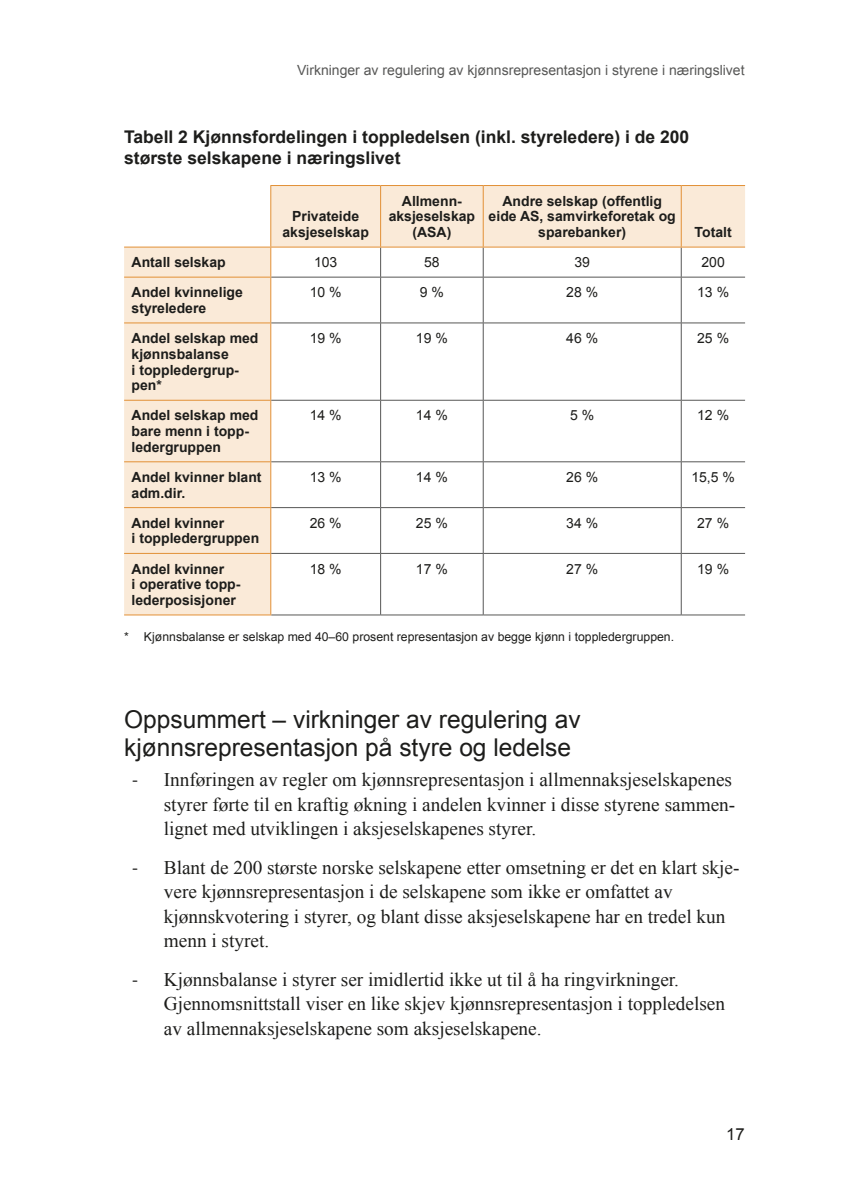
<style>
.page{position:relative;width:844px;height:1191px;background:#fff}
.page>*{position:absolute;margin:0;border:0;box-sizing:border-box;transform-origin:0 0}
.H2_Heading{font:24.5px/28px "Arial";color:#1d1d1b}
.t1{font:19.25px/24.5px "Times New Roman";color:#1d1d1b}
.Tabel_Tittel{font:700 17.5px/21px "Arial";color:#1d1d1b}
.t2{font:16.62px "Arial";color:#1d1d1b}
.Tabell_HeaderV{font:700 14px/15.8px "Arial";color:#1d1d1b}
.Tabell_HeaderC{font:700 14px/15.8px "Arial";color:#1d1d1b;text-align:center}
.Tabell_tekstC{font:14px "Arial";color:#1d1d1b}
.t3{font:14px "Arial";color:#575756}
.Tabell_Fotnote_space{font:12.25px "Arial";color:#1d1d1b}
.s1{font-family:"Calibri"}
</style>
<div class="page">
<svg style="left:124px;top:186px;width:620px;height:428px"></svg>
<hr style="left:380px;top:186px;width:1px;height:61px;background:#e29036">
<hr style="left:482px;top:186px;width:1px;height:61px;background:#e29036">
<hr style="left:124px;top:277px;width:147px;height:1px;background:#e29036">
<hr style="left:124px;top:322px;width:147px;height:1px;background:#e29036">
<hr style="left:124px;top:400px;width:147px;height:1px;background:#e29036">
<hr style="left:124px;top:461px;width:147px;height:1px;background:#e29036">
<hr style="left:124px;top:507px;width:147px;height:1px;background:#e29036">
<hr style="left:124px;top:553px;width:147px;height:1px;background:#e29036">
<hr style="left:380px;top:247px;width:1px;height:30px;background:#575756">
<hr style="left:483px;top:247px;width:1px;height:30px;background:#575756">
<hr style="left:271px;top:277px;width:109px;height:1px;background:#575756">
<hr style="left:380px;top:277px;width:103px;height:1px;background:#575756">
<hr style="left:380px;top:277px;width:1px;height:46px;background:#575756">
<hr style="left:483px;top:277px;width:198px;height:1px;background:#575756">
<hr style="left:483px;top:277px;width:1px;height:46px;background:#575756">
<hr style="left:681px;top:277px;width:63px;height:1px;background:#575756">
<hr style="left:271px;top:323px;width:109px;height:1px;background:#575756">
<hr style="left:380px;top:323px;width:103px;height:1px;background:#575756">
<hr style="left:380px;top:323px;width:1px;height:77px;background:#575756">
<hr style="left:483px;top:323px;width:198px;height:1px;background:#575756">
<hr style="left:483px;top:323px;width:1px;height:77px;background:#575756">
<hr style="left:681px;top:323px;width:63px;height:1px;background:#575756">
<hr style="left:271px;top:400px;width:109px;height:1px;background:#575756">
<hr style="left:380px;top:400px;width:103px;height:1px;background:#575756">
<hr style="left:380px;top:400px;width:1px;height:61px;background:#575756">
<hr style="left:483px;top:400px;width:198px;height:1px;background:#575756">
<hr style="left:483px;top:400px;width:1px;height:61px;background:#575756">
<hr style="left:681px;top:400px;width:63px;height:1px;background:#575756">
<hr style="left:271px;top:461px;width:109px;height:1px;background:#575756">
<hr style="left:380px;top:461px;width:103px;height:1px;background:#575756">
<hr style="left:380px;top:462px;width:1px;height:45px;background:#575756">
<hr style="left:483px;top:461px;width:198px;height:1px;background:#575756">
<hr style="left:483px;top:462px;width:1px;height:45px;background:#575756">
<hr style="left:681px;top:461px;width:63px;height:1px;background:#575756">
<hr style="left:271px;top:507px;width:109px;height:1px;background:#575756">
<hr style="left:380px;top:507px;width:103px;height:1px;background:#575756">
<hr style="left:380px;top:508px;width:1px;height:45px;background:#575756">
<hr style="left:483px;top:507px;width:198px;height:1px;background:#575756">
<hr style="left:483px;top:508px;width:1px;height:45px;background:#575756">
<hr style="left:681px;top:507px;width:63px;height:1px;background:#575756">
<hr style="left:271px;top:553px;width:109px;height:1px;background:#575756">
<hr style="left:380px;top:553px;width:103px;height:1px;background:#575756">
<hr style="left:380px;top:554px;width:1px;height:60px;background:#575756">
<hr style="left:483px;top:553px;width:198px;height:1px;background:#575756">
<hr style="left:483px;top:554px;width:1px;height:60px;background:#575756">
<hr style="left:681px;top:553px;width:63px;height:1px;background:#575756">
<hr style="left:271px;top:614px;width:109px;height:1px;background:#575756">
<hr style="left:380px;top:614px;width:103px;height:1px;background:#575756">
<hr style="left:483px;top:614px;width:198px;height:1px;background:#575756">
<hr style="left:680px;top:247px;width:1px;height:30px;background:#575756">
<hr style="left:680px;top:277px;width:1px;height:46px;background:#575756">
<hr style="left:680px;top:323px;width:1px;height:77px;background:#575756">
<hr style="left:680px;top:400px;width:1px;height:61px;background:#575756">
<hr style="left:680px;top:462px;width:1px;height:45px;background:#575756">
<hr style="left:680px;top:508px;width:1px;height:45px;background:#575756">
<hr style="left:680px;top:554px;width:1px;height:60px;background:#575756">
<hr style="left:681px;top:614px;width:63px;height:1px;background:#575756">
<hr style="left:270px;top:247px;width:1px;height:30px;background:#e29036">
<hr style="left:270px;top:277px;width:1px;height:45px;background:#e29036">
<hr style="left:270px;top:323px;width:1px;height:77px;background:#e29036">
<hr style="left:270px;top:401px;width:1px;height:60px;background:#e29036">
<hr style="left:270px;top:462px;width:1px;height:45px;background:#e29036">
<hr style="left:270px;top:508px;width:1px;height:45px;background:#e29036">
<hr style="left:270px;top:554px;width:1px;height:60px;background:#e29036">
<hr style="left:124px;top:614px;width:147px;height:1px;background:#e29036">
<hr style="left:270px;top:185px;width:110px;height:1px;background:#e29036">
<hr style="left:380px;top:185px;width:103px;height:1px;background:#e29036">
<hr style="left:483px;top:185px;width:198px;height:1px;background:#e29036">
<hr style="left:271px;top:247px;width:109px;height:1px;background:#e29036">
<hr style="left:380px;top:247px;width:103px;height:1px;background:#e29036">
<hr style="left:483px;top:247px;width:198px;height:1px;background:#e29036">
<hr style="left:681px;top:185px;width:63px;height:1px;background:#e29036">
<hr style="left:680px;top:186px;width:1px;height:61px;background:#e29036">
<hr style="left:681px;top:247px;width:63px;height:1px;background:#e29036">
<hr style="left:270px;top:186px;width:1px;height:61px;background:#e29036">
<hr style="left:124px;top:247px;width:147px;height:1px;background:#e29036">
<p class="t3" style="left:297px;top:61px;width:449px">Virkninger av regulering av kjønnsrepresentasjon i styrene i næringslivet</p>
<h2 class="Tabel_Tittel" style="left:124px;top:127px;width:566px">Tabell 2 Kjønnsfordelingen i toppledelsen (inkl. styreledere) i de 200 største selskapene i næringslivet</h2>
<p class="Tabell_HeaderC" style="left:282px;top:209px;width:88px">Privateide aksjeselskap</p>
<p class="Tabell_HeaderC" style="left:388px;top:193px;width:88px">Allmenn&shy;aksjeselskap (ASA)</p>
<p class="Tabell_HeaderC" style="left:488px;top:193px;width:188px">Andre selskap (offentlig eide AS, samvirkeforetak og sparebanker)</p>
<p class="Tabell_HeaderC" style="left:694px;top:225px;width:39px">Totalt</p>
<p class="Tabell_HeaderV" style="left:131px;top:255px;width:96px">Antall selskap</p>
<p class="Tabell_tekstC" style="left:314px;top:253px;width:25px">103</p>
<p class="Tabell_tekstC" style="left:424px;top:253px;width:17px">58</p>
<p class="Tabell_tekstC" style="left:574px;top:253px;width:17px">39</p>
<p class="Tabell_tekstC" style="left:701px;top:253px;width:25px">200</p>
<p class="Tabell_HeaderV" style="left:131px;top:285px;width:113px">Andel kvinnelige styreledere</p>
<p class="Tabell_tekstC" style="left:309px;top:283px;width:33px">10 %</p>
<p class="Tabell_tekstC" style="left:420px;top:283px;width:26px">9 %</p>
<p class="Tabell_tekstC" style="left:566px;top:283px;width:33px">28 %</p>
<p class="Tabell_tekstC" style="left:697px;top:283px;width:33px">13 %</p>
<p class="Tabell_HeaderV" style="left:131px;top:331px;width:128px">Andel selskap med kjønnsbalanse<br>i toppledergrup&shy;pen*</p>
<p class="Tabell_tekstC" style="left:309px;top:329px;width:33px">19 %</p>
<p class="Tabell_tekstC" style="left:416px;top:329px;width:33px">19 %</p>
<p class="Tabell_tekstC" style="left:566px;top:329px;width:33px">46 %</p>
<p class="Tabell_tekstC" style="left:697px;top:329px;width:33px">25 %</p>
<p class="Tabell_HeaderV" style="left:131px;top:408px;width:128px">Andel selskap med bare menn i topp&shy;ledergruppen</p>
<p class="Tabell_tekstC" style="left:309px;top:406px;width:33px">14 %</p>
<p class="Tabell_tekstC" style="left:416px;top:406px;width:33px">14 %</p>
<p class="Tabell_tekstC" style="left:570px;top:406px;width:26px">5 %</p>
<p class="Tabell_tekstC" style="left:697px;top:406px;width:33px">12 %</p>
<p class="Tabell_HeaderV" style="left:131px;top:469px;width:131px">Andel kvinner blant adm.dir.</p>
<p class="Tabell_tekstC" style="left:309px;top:468px;width:33px">13 %</p>
<p class="Tabell_tekstC" style="left:416px;top:468px;width:33px">14 %</p>
<p class="Tabell_tekstC" style="left:566px;top:468px;width:33px">26 %</p>
<p class="Tabell_tekstC" style="left:691px;top:468px;width:45px">15,5 %</p>
<p class="Tabell_HeaderV" style="left:131px;top:515px;width:129px">Andel kvinner<br>i toppledergruppen</p>
<p class="Tabell_tekstC" style="left:309px;top:513px;width:33px">26 %</p>
<p class="Tabell_tekstC" style="left:416px;top:513px;width:33px">25 %</p>
<p class="Tabell_tekstC" style="left:566px;top:513px;width:33px">34 %</p>
<p class="Tabell_tekstC" style="left:697px;top:513px;width:33px">27 %</p>
<p class="Tabell_HeaderV" style="left:131px;top:561px;width:110px">Andel kvinner<br>i operative topp&shy;lederposisjoner</p>
<p class="Tabell_tekstC" style="left:309px;top:559px;width:33px">18 %</p>
<p class="Tabell_tekstC" style="left:416px;top:559px;width:33px">17 %</p>
<p class="Tabell_tekstC" style="left:566px;top:559px;width:33px">27 %</p>
<p class="Tabell_tekstC" style="left:697px;top:559px;width:33px">19 %</p>
<p class="Tabell_Fotnote_space" style="left:124px;top:628px;width:549px">* Kjønnsbalanse er selskap med 40–60 prosent representasjon av begge kjønn i toppledergruppen.</p>
<h2 class="H2_Heading" style="left:124px;top:706px;width:458px">Oppsummert – virkninger av regulering av kjønnsrepresentasjon på styre og ledelse</h2>
<p class="t1" style="left:164px;top:767px;width:572px;text-indent:-32px"><span class="s1">-</span> Innføringen av regler om kjønnsrepresentasjon i allmennaksjeselskapenes styrer førte til en kraftig økning i andelen kvinner i disse styrene sammen&shy;lignet med utviklingen i aksjeselskapenes styrer.</p>
<p class="t1" style="left:164px;top:854px;width:577px;text-indent:-32px"><span class="s1">-</span> Blant de 200 største norske selskapene etter omsetning er det en klart skje&shy;vere kjønnsrepresentasjon i de selskapene som ikke er omfattet av kjønnskvotering i styrer, og blant disse aksjeselskapene har en tredel kun menn i styret.</p>
<p class="t1" style="left:164px;top:966px;width:562px;text-indent:-32px"><span class="s1">-</span> Kjønnsbalanse i styrer ser imidlertid ikke ut til å ha ringvirkninger.<br>Gjennomsnittstall viser en like skjev kjønnsrepresentasjon i toppledelsen av allmennaksjeselskapene som aksjeselskapene.</p>
<p class="t2" style="left:726px;top:1123px;width:20px">17</p>
</div>
